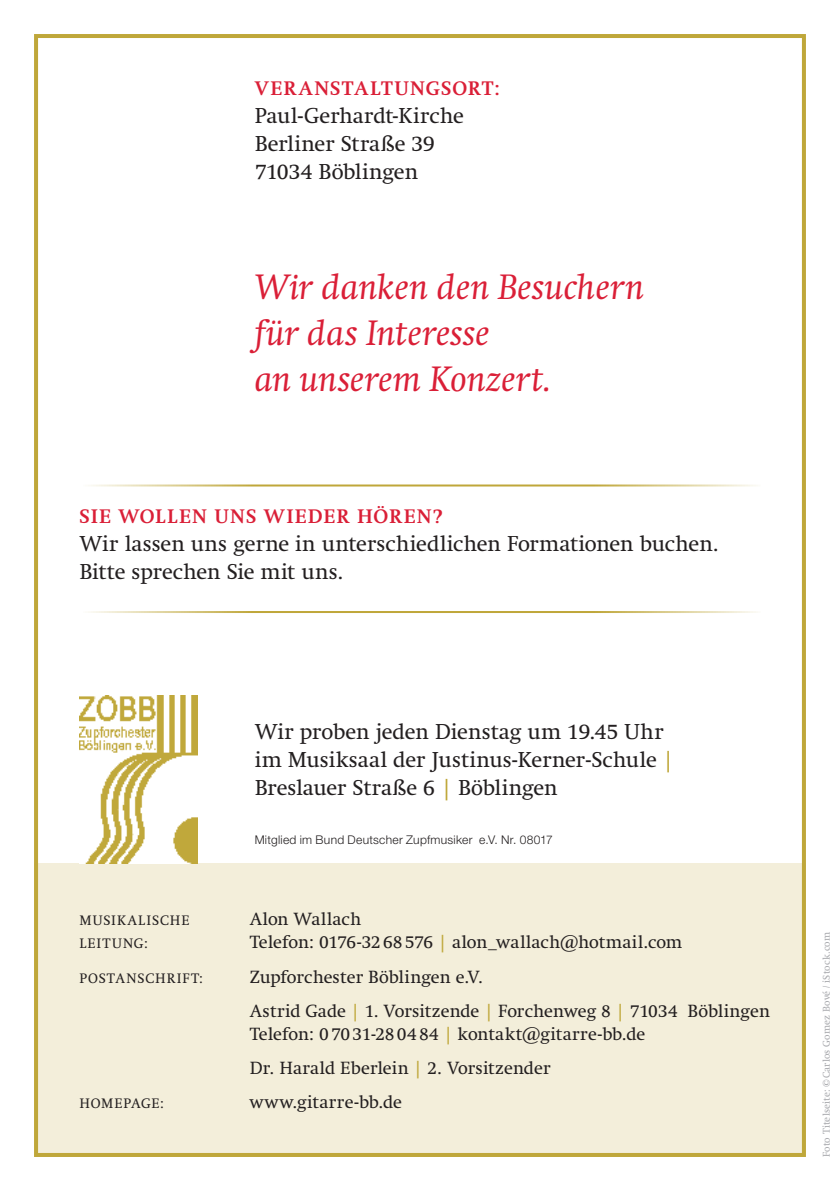
<style>
.page{position:relative;width:840px;height:1191px;background:#fff}
.page>*{position:absolute;margin:0;border:0;box-sizing:border-box;transform-origin:0 0}
.t1{font:italic 36px/45.8px "Swift LT Pro";letter-spacing:.005em;color:#da1f37}
.t2{font:22px/28px "Swift LT Pro";letter-spacing:-.01em;color:#231f20}
.t3{font:700 20px "Swift LT Pro";letter-spacing:.055em;color:#da1f37}
.t4{font:18px/34.2px "Swift LT Pro";letter-spacing:-.01em;color:#231f20}
.t5{font:14px "Swift LT Pro";letter-spacing:.075em;color:#231f20}
.t6{font:300 12px "Helvetica Neue LT Std";letter-spacing:.025em;color:#231f20}
.t7{font:10px "Swift LT Pro";letter-spacing:.015em;color:#a8a9ad}
.s1{color:#bfa73a}
.s2{font-size:18px}
</style>
<div class="page">
<div style="left:34px;top:863px;width:771px;height:294px;background:#f3eeda"></div>
<div style="left:34px;top:34px;width:771px;height:1123px;border:4px solid #bfa73a"></div>
<img style="left:79px;top:695px;width:118px;height:168px">
<hr style="left:79px;top:484px;width:681px;height:2px;background:#bfa73a">
<hr style="left:79px;top:611px;width:681px;height:2px;background:#bfa73a">
<p class="t3" style="left:254px;top:77px;width:247px">VERANSTALTUNGSORT:</p>
<p class="t2" style="left:254px;top:102px;width:210px">Paul-Gerhardt-Kirche<br>Berliner Straße 39<br>71034 Böblingen</p>
<h1 class="t1" style="left:254px;top:264px;width:391px">Wir danken den Besuchern für das Interesse<br>an unserem Konzert.</h1>
<p class="t3" style="left:79px;top:504px;width:364px">SIE WOLLEN UNS WIEDER HÖREN?</p>
<p class="t2" style="left:79px;top:530px;width:640px">Wir lassen uns gerne in unterschiedlichen Formationen buchen.<br>Bitte sprechen Sie mit uns.</p>
<p class="t2" style="left:254px;top:718px;width:420px">Wir proben jeden Dienstag um 19.45 Uhr im Musiksaal der Justinus-Kerner-Schule <span class="s1">|<br></span>Breslauer Straße 6 <span class="s1">|</span> Böblingen</p>
<p class="t6" style="left:254px;top:832px;width:299px">Mitglied im Bund Deutscher Zupfmusiker e.V. Nr. 08017</p>
<p class="t5" style="left:79px;top:912px;width:83px">Musikalisch</p>
<p class="t5" style="left:181px;top:912px;width:46px">e <span class="s2">A</span></p>
<p class="t4" style="left:262px;top:902px;width:100px">lon Wallach</p>
<p class="t5" style="left:79px;top:935px;width:70px">Leitung:</p>
<p class="t4" style="left:249px;top:925px;width:434px">Telefon: 0176-3268576 <span class="s1">|</span> alon_wallach@hotmail.com</p>
<p class="t5" style="left:79px;top:969px;width:68px">Postansch</p>
<p class="t5" style="left:167px;top:969px;width:38px">rift:</p>
<p class="t4" style="left:249px;top:959px;width:521px">Zupforchester Böblingen e.V.<br>Astrid Gade <span class="s1">|</span> 1. Vorsitzende <span class="s1">|</span> Forchenweg 8 <span class="s1">|</span> 71034 Böblingen</p>
<p class="t4" style="left:249px;top:1016px;width:397px">Telefon: 07031-280484 <span class="s1">|</span> kontakt@gitarre-bb.de<br>Dr. Harald Eberlein <span class="s1">|</span> 2. Vorsitzender</p>
<p class="t5" style="left:79px;top:1095px;width:86px">Homepage:</p>
<p class="t4" style="left:249px;top:1085px;width:154px">www.gitarre-bb.de</p>
<p class="t7" style="left:820px;top:1157px;width:226px;rotate:-90deg">Foto Titelseite: ©Carlos Gomez Bové / iStock.com</p>
</div>
